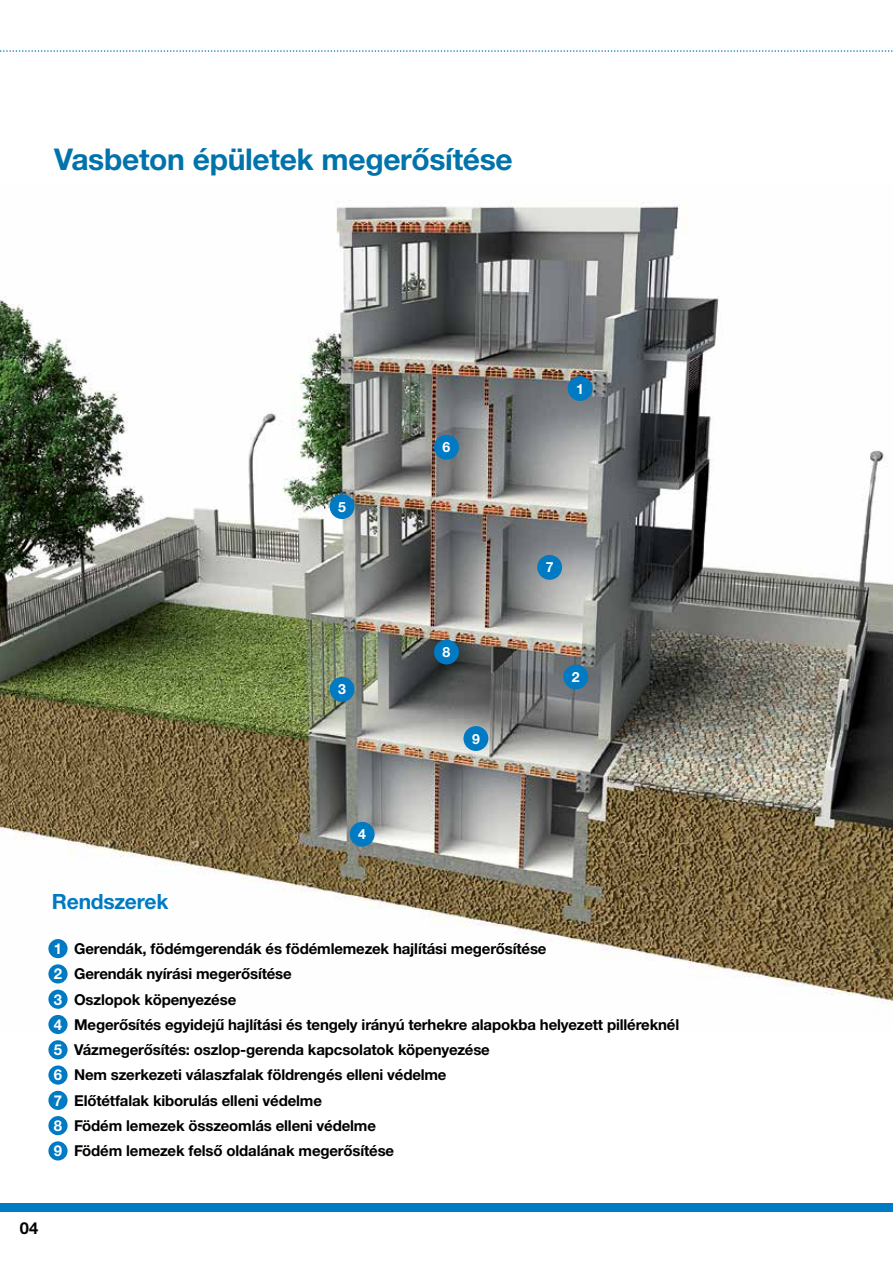
<style>
.page{position:relative;width:893px;height:1263px;background:#fff}
.page>*{position:absolute;margin:0;border:0;box-sizing:border-box;transform-origin:0 0}
.t1{font:700 30px "Helvetica Neue LTW1 G";letter-spacing:-.01em;color:#0073ab}
.t2{font:700 21px "Helvetica Neue LTW1 G";letter-spacing:-.01em;color:#007ac2}
.t3{font:700 16.5px "Helvetica Neue LTW1 G";color:#000}
.t4{font:700 15px/25.2px "Helvetica Neue LTW1 G";letter-spacing:-.01em;color:#000}
.t5{font:700 14.1px "Helvetica Neue LTW1 G";color:#fff}
.s1{color:#fff}
</style>
<div class="page">
<div style="left:48px;top:1141px;width:20px;height:19px;background:#007ac2;border-radius:50%"></div>
<svg style="left:0;top:50px;width:893px;height:2px"></svg>
<div style="left:0;top:1204px;width:893px;height:8px;background:#007ac2"></div>
<img style="left:0;top:202px;width:893px;height:826px">
<div style="left:434px;top:435px;width:25px;height:25px;background:#007ac2;border-radius:50%"></div>
<div style="left:330px;top:494px;width:24px;height:25px;background:#007ac2;border-radius:50%"></div>
<div style="left:350px;top:822px;width:25px;height:25px;background:#007ac2;border-radius:50%"></div>
<div style="left:330px;top:677px;width:24px;height:25px;background:#007ac2;border-radius:50%"></div>
<div style="left:563px;top:664px;width:25px;height:25px;background:#007ac2;border-radius:50%"></div>
<div style="left:463px;top:726px;width:25px;height:25px;background:#007ac2;border-radius:50%"></div>
<div style="left:568px;top:376px;width:24px;height:25px;background:#007ac2;border-radius:50%"></div>
<div style="left:434px;top:640px;width:25px;height:24px;background:#007ac2;border-radius:50%"></div>
<div style="left:537px;top:555px;width:25px;height:25px;background:#007ac2;border-radius:50%"></div>
<div style="left:48px;top:939px;width:20px;height:19px;background:#007ac2;border-radius:50%"></div>
<div style="left:48px;top:1116px;width:20px;height:19px;background:#007ac2;border-radius:50%"></div>
<div style="left:48px;top:1091px;width:20px;height:19px;background:#007ac2;border-radius:50%"></div>
<div style="left:48px;top:1065px;width:20px;height:20px;background:#007ac2;border-radius:50%"></div>
<div style="left:48px;top:1040px;width:20px;height:19px;background:#007ac2;border-radius:50%"></div>
<div style="left:48px;top:1015px;width:20px;height:19px;background:#007ac2;border-radius:50%"></div>
<div style="left:48px;top:990px;width:20px;height:19px;background:#007ac2;border-radius:50%"></div>
<div style="left:48px;top:964px;width:20px;height:19px;background:#007ac2;border-radius:50%"></div>
<h1 class="t1" style="left:54px;top:141px;width:460px">Vasbeton épületek megerősítése</h1>
<p class="t5" style="left:338px;top:498px;width:9px">5</p>
<p class="t5" style="left:338px;top:681px;width:9px">3</p>
<p class="t5" style="left:443px;top:438px;width:9px">6</p>
<p class="t5" style="left:443px;top:643px;width:9px">8</p>
<p class="t5" style="left:472px;top:730px;width:9px">9</p>
<p class="t5" style="left:576px;top:380px;width:9px">1</p>
<p class="t5" style="left:546px;top:559px;width:9px">7</p>
<p class="t5" style="left:572px;top:668px;width:9px">2</p>
<p class="t5" style="left:358px;top:825px;width:9px">4</p>
<h2 class="t2" style="left:52px;top:889px;width:118px">Rendszerek</h2>
<p class="t4" style="left:54px;top:936px;width:627px"><span class="s1">1</span> Gerendák, födémgerendák és födémlemezek hajlítási megerősítése<br><span class="s1">2</span> Gerendák nyírási megerősítése<br><span class="s1">3</span> Oszlopok köpenyezése<br><span class="s1">4</span> Megerősítés egyidejű hajlítási és tengely irányú terhekre alapokba helyezett pilléreknél <span class="s1">5</span> Vázmegerősítés: oszlop-gerenda kapcsolatok köpenyezése<br><span class="s1">6</span> Nem szerkezeti válaszfalak földrengés elleni védelme<br><span class="s1">7</span> Előtétfalak kiborulás elleni védelme<br><span class="s1">8</span> Födém lemezek összeomlás elleni védelme<br><span class="s1">9</span> Födém lemezek felső oldalának megerősítése</p>
<p class="t3" style="left:20px;top:1218px;width:20px">04</p>
</div>
